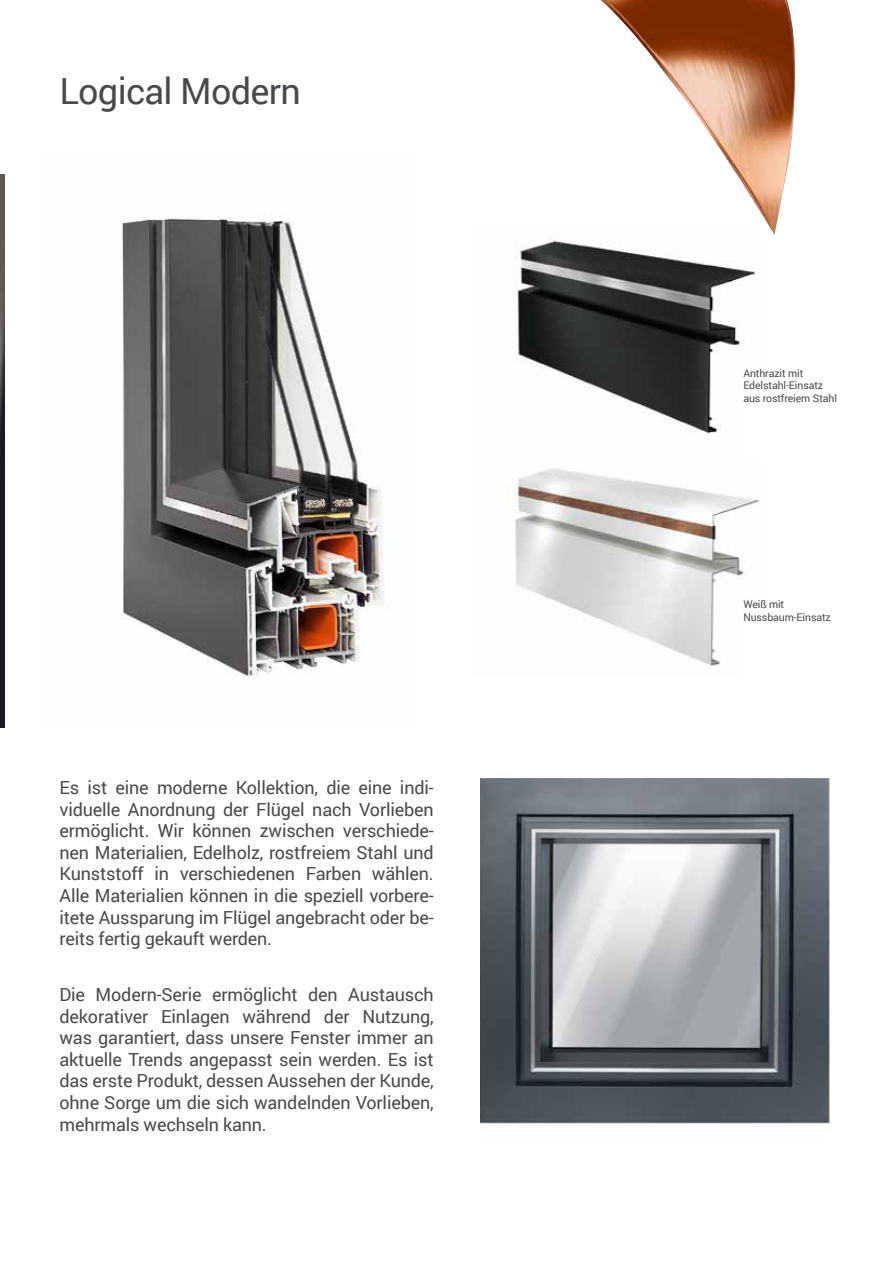
<style>
.page{position:relative;width:893px;height:1263px;background:#fff}
.page>*{position:absolute;margin:0;border:0;box-sizing:border-box;transform-origin:0 0}
.t1{font:36px "Roboto";letter-spacing:-.02em;color:#474a4c}
.t2{font:18px/21.6px "Roboto";letter-spacing:-.01em;color:#474a4c;text-align:justify}
.t3{font:10.5px/12.6px "Roboto";letter-spacing:-.01em;color:#474a4c}
</style>
<div class="page">
<img style="left:0;top:175px;width:4px;height:553px">
<img style="left:121px;top:215px;width:263px;height:466px">
<img style="left:480px;top:778px;width:349px;height:346px">
<img style="left:601px;top:0;width:194px;height:235px">
<img style="left:506px;top:226px;width:255px;height:440px">
<div style="left:743px;top:600px;width:96px;height:89px;background:#fff"></div>
<div style="left:743px;top:369px;width:96px;height:88px;background:#fff"></div>
<h1 class="t1" style="left:60px;top:65px;width:243px">Logical Modern</h1>
<p class="t2" style="left:60px;top:776px;width:376px">Es ist eine moderne Kollektion, die eine indi&shy;viduelle Anordnung der Flügel nach Vorlieben ermöglicht. Wir können zwischen verschiede&shy;nen Materialien, Edelholz, rostfreiem Stahl und Kunststoff in verschiedenen Farben wählen.<br>Alle Materialien können in die speziell vorbere&shy;itete Aussparung im Flügel angebracht oder be&shy;reits fertig gekauft werden.</p>
<p class="t2" style="left:60px;top:983px;width:376px">Die Modern-Serie ermöglicht den Austausch dekorativer Einlagen während der Nutzung, was garantiert, dass unsere Fenster immer an aktuelle Trends angepasst sein werden. Es ist das erste Produkt, dessen Aussehen der Kunde, ohne Sorge um die sich wandelnden Vorlieben, mehrmals wechseln kann.</p>
<p class="t3" style="left:743px;top:366px;width:95px">Anthrazit mit<br>Edelstahl-Einsatz aus rostfreiem Stahl</p>
<p class="t3" style="left:743px;top:598px;width:89px">Weiß mit<br>Nussbaum-Einsatz</p>
</div>
